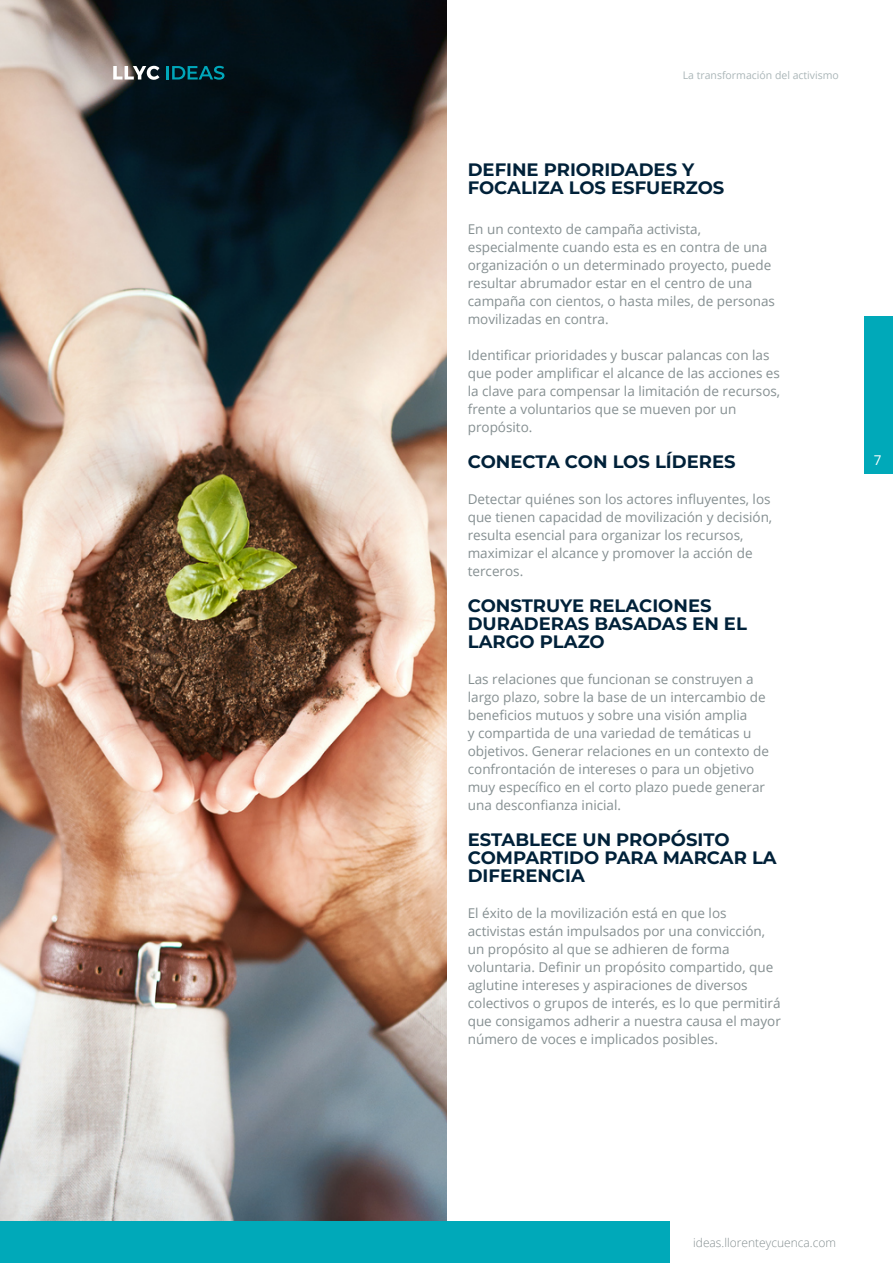
<style>
.page{position:relative;width:893px;height:1263px;background:#fff}
.page>*{position:absolute;margin:0;border:0;box-sizing:border-box;transform-origin:0 0}
.t1{font:700 18px/18px "Montserrat";color:#002139}
.t2{font:13.5px/18px "Open Sans";color:#858f91}
.t3{font:13.5px "Open Sans";color:#fff}
.t4{font:300 12px "Open Sans";color:#858f91}
.t5{font:10.5px "Open Sans";color:#aab6b8}
</style>
<div class="page">
<img style="left:0;top:0;width:446px;height:1221px">
<div style="left:864px;top:316px;width:29px;height:158px;background:#00a9b9"></div>
<div style="left:0;top:1221px;width:669px;height:42px;background:#00a9b9"></div>
<svg style="left:166px;top:66px;width:58px;height:14px"></svg>
<svg style="left:113px;top:66px;width:46px;height:14px"></svg>
<p class="t5" style="left:683px;top:68px;width:158px">La transformación del activismo</p>
<h1 class="t1" style="left:468px;top:160px;width:258px">DEFINE PRIORIDADES Y<br>FOCALIZA LOS ESFUERZOS</h1>
<p class="t2" style="left:468px;top:220px;width:309px">En un contexto de campaña activista, especialmente cuando esta es en contra de una organización o un determinado proyecto, puede resultar abrumador estar en el centro de una campaña con cientos, o hasta miles, de personas movilizadas en contra.</p>
<p class="t2" style="left:468px;top:346px;width:314px">Identificar prioridades y buscar palancas con las que poder amplificar el alcance de las acciones es la clave para compensar la limitación de recursos, frente a voluntarios que se mueven por un propósito.</p>
<h1 class="t1" style="left:468px;top:452px;width:269px">CONECTA CON LOS LÍDERES</h1>
<p class="t2" style="left:468px;top:490px;width:306px">Detectar quiénes son los actores influyentes, los que tienen capacidad de movilización y decisión, resulta esencial para organizar los recursos, maximizar el alcance y promover la acción de terceros.</p>
<h1 class="t1" style="left:468px;top:596px;width:281px">CONSTRUYE RELACIONES<br>DURADERAS BASADAS EN EL<br>LARGO PLAZO</h1>
<p class="t2" style="left:468px;top:670px;width:303px">Las relaciones que funcionan se construyen a largo plazo, sobre la base de un intercambio de beneficios mutuos y sobre una visión amplia<br>y compartida de una variedad de temáticas u objetivos. Generar relaciones en un contexto de confrontación de intereses o para un objetivo muy específico en el corto plazo puede generar una desconfianza inicial.</p>
<h1 class="t1" style="left:468px;top:830px;width:310px">ESTABLECE UN PROPÓSITO<br>COMPARTIDO PARA MARCAR LA<br>DIFERENCIA</h1>
<p class="t2" style="left:468px;top:904px;width:315px">El éxito de la movilización está en que los activistas están impulsados por una convicción, un propósito al que se adhieren de forma voluntaria. Definir un propósito compartido, que aglutine intereses y aspiraciones de diversos colectivos o grupos de interés, es lo que permitirá que consigamos adherir a nuestra causa el mayor número de voces e implicados posibles.</p>
<p class="t3" style="left:874px;top:451px;width:9px">7</p>
<p class="t4" style="left:693px;top:1234px;width:144px">ideas.llorenteycuenca.com</p>
</div>
